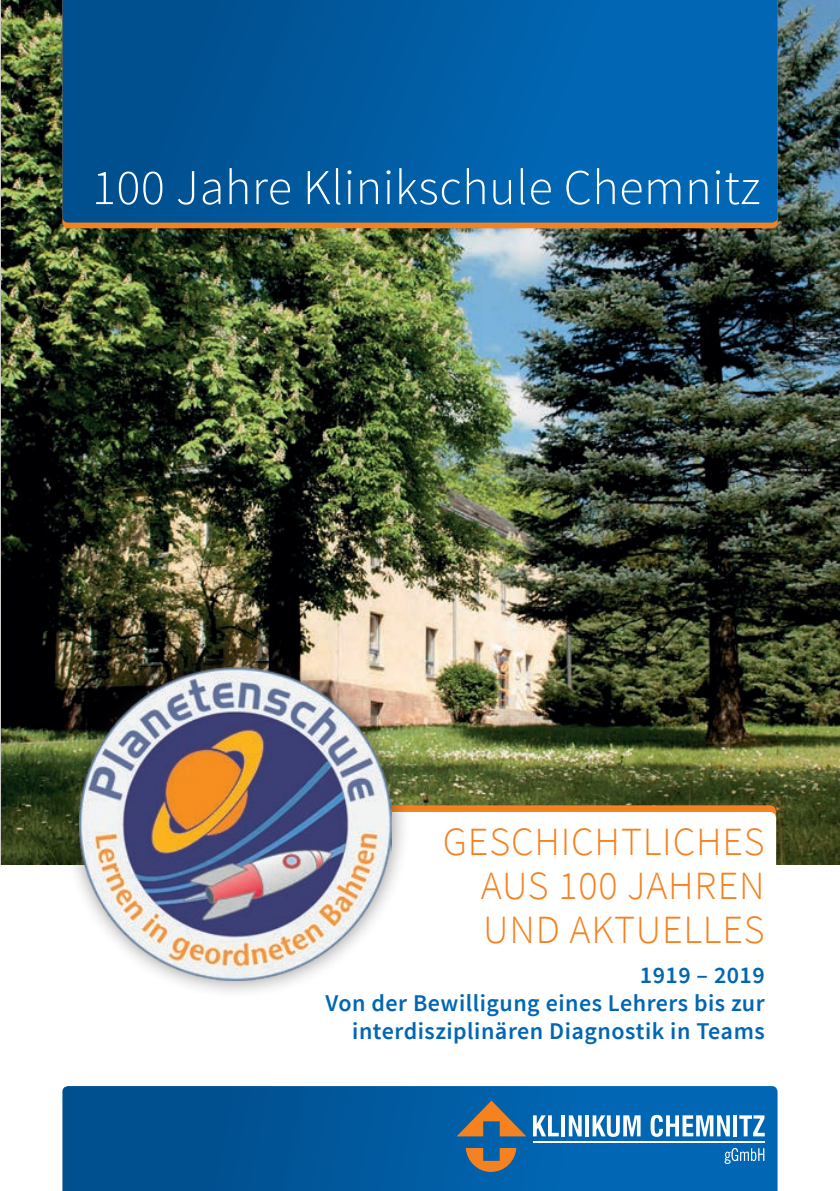
<style>
.page{position:relative;width:840px;height:1191px;background:#fff}
.page>*{position:absolute;margin:0;border:0;box-sizing:border-box;transform-origin:0 0}
.t1{font:300 50px "Source Sans Pro";letter-spacing:.01em;color:#fff}
.t2{font:300 40px/44px "Source Sans Pro";letter-spacing:.02em;color:#f58220;text-align:justify}
.t3{font:600 24px/28px "Source Sans Pro";letter-spacing:.02em;color:#0166b3;text-align:right}
</style>
<div class="page">
<img style="left:1px;top:0;width:838px;height:865px">
<div style="left:203px;top:805px;width:572px;height:52px;background:#f58220;border-radius:7px"></div>
<div style="left:203px;top:812px;width:572px;height:188px;background:#fff;border-radius:7px"></div>
<div style="left:62px;top:223px;width:715px;height:5px;background:#f58220"></div>
<svg style="left:62px;top:0;width:715px;height:223px;background:#025ca2"></svg>
<svg style="left:62px;top:1086px;width:715px;height:105px;background:#025ba1"></svg>
<svg style="left:79px;top:1100px;width:685px;height:91px;background:#1464a2"></svg>
<div style="left:61px;top:649px;width:349px;height:349px;background:#231f20;opacity:.5"></div>
<img style="left:79px;top:667px;width:312px;height:313px">
<h1 class="t1" style="left:92px;top:157px;width:669px">100 Jahre Klinikschule Chemnitz</h1>
<h2 class="t2" style="left:480px;top:820px;width:285px;text-indent:-38px">GESCHICHTLICHES AUS 100 JAHREN UND AKTUELLES</h2>
<p class="t3" style="left:325px;top:961px;width:440px">1919 – 2019<br>Von der Bewilligung eines Lehrers bis zur interdisziplinären Diagnostik in Teams</p>
</div>
